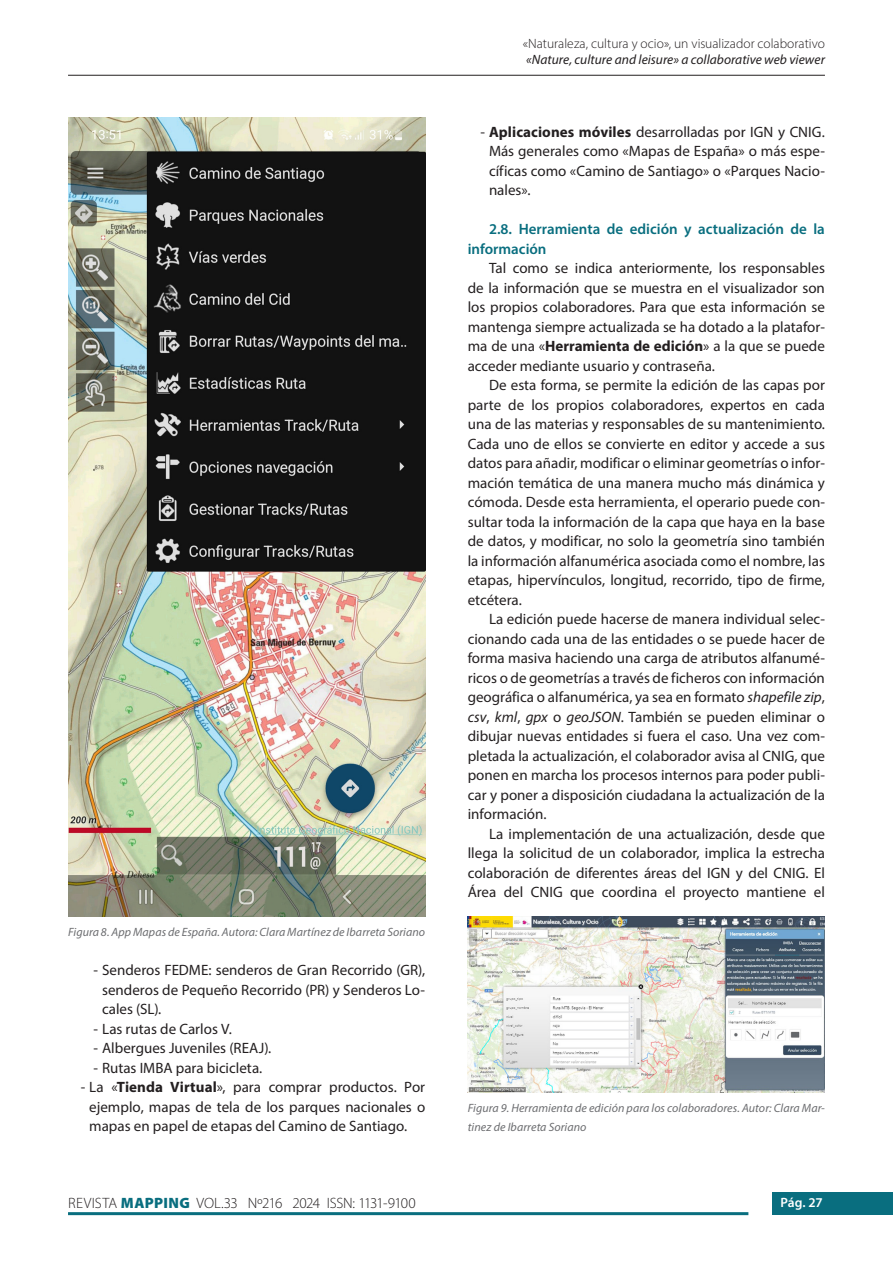
<style>
.page{position:relative;width:893px;height:1263px;background:#fff}
.page>*{position:absolute;margin:0;border:0;box-sizing:border-box;transform-origin:0 0}
.texto_principal{font:15px/19.5px "Myriad Pro";color:#231f20;text-align:justify}
.subtitulo1-verde{font:600 15px/19.5px "Myriad Pro";color:#096e7f}
.t1{font:300 15px "Myriad Pro";letter-spacing:-.02em;color:#231f20}
.t2{font:300 13.5px "Myriad Pro";color:#231f20}
.t3{font:italic 13.5px "Myriad Pro";color:#231f20}
.t4{font:600 13.5px "Myriad Pro";color:#fff}
.pie_de_foto{font:italic 12px/19.5px "Myriad Pro";letter-spacing:.005em;color:#6c6d70}
.s1{font-weight:700}
.s2{font-style:italic}
.s3{font-weight:900;color:#096e7f}
</style>
<div class="page">
<div style="left:772px;top:1193px;width:121px;height:22px;background:#096e7f"></div>
<hr style="left:68px;top:1212px;width:680px;height:3px;background:#096e7f">
<hr style="left:68px;top:75px;width:757px;height:1px;background:#231f20">
<img style="left:68px;top:117px;width:357px;height:799px">
<img style="left:468px;top:917px;width:357px;height:175px">
<p class="t2" style="left:523px;top:36px;width:304px">«Naturaleza, cultura y ocio», un visualizador colaborativo</p>
<p class="t3" style="left:526px;top:52px;width:300px">«Nature, culture and leisure» a collaborative web viewer</p>
<p class="pie_de_foto" style="left:68px;top:922px;width:359px">Figura 8. App Mapas de España. Autora: Clara Martínez de Ibarreta Soriano</p>
<p class="texto_principal" style="left:102px;top:960px;width:325px;text-indent:-9px">- Senderos FEDME: senderos de Gran Recorrido (GR), senderos de Pequeño Recorrido (PR) y Senderos Lo&shy;cales (SL).</p>
<p class="texto_principal" style="left:94px;top:1018px;width:140px">- Las rutas de Carlos V.</p>
<p class="texto_principal" style="left:94px;top:1038px;width:179px">- Albergues Juveniles (REAJ).</p>
<p class="texto_principal" style="left:94px;top:1057px;width:170px">- Rutas IMBA para bicicleta.</p>
<p class="texto_principal" style="left:89px;top:1077px;width:337px;text-indent:-9px">- La «<span class="s1">Tienda Virtual</span>», para comprar productos. Por ejemplo, mapas de tela de los parques nacionales o mapas en papel de etapas del Camino de Santiago.</p>
<p class="texto_principal" style="left:489px;top:121px;width:337px;text-indent:-9px">- <span class="s1">Aplicaciones móviles</span> desarrolladas por IGN y CNIG.<br>Más generales como «Mapas de España» o más espe&shy;cíficas como «Camino de Santiago» o «Parques Nacio&shy;nales».</p>
<p class="subtitulo1-verde" style="left:468px;top:219px;width:359px;text-indent:21px">2.8. Herramienta de edición y actualización de la información</p>
<p class="texto_principal" style="left:468px;top:258px;width:359px;text-indent:21px">Tal como se indica anteriormente, los responsables de la información que se muestra en el visualizador son los propios colaboradores. Para que esta información se mantenga siempre actualizada se ha dotado a la platafor&shy;ma de una «<span class="s1">Herramienta de edición</span>» a la que se puede acceder mediante usuario y contraseña.</p>
<p class="texto_principal" style="left:468px;top:375px;width:359px;text-indent:21px">De esta forma, se permite la edición de las capas por parte de los propios colaboradores, expertos en cada una de las materias y responsables de su mantenimiento.<br>Cada uno de ellos se convierte en editor y accede a sus datos para añadir, modificar o eliminar geometrías o infor&shy;mación temática de una manera mucho más dinámica y cómoda. Desde esta herramienta, el operario puede con&shy;sultar toda la información de la capa que haya en la base de datos, y modificar, no solo la geometría sino también la información alfanumérica asociada como el nombre, las etapas, hipervínculos, longitud, recorrido, tipo de firme, etcétera.</p>
<p class="texto_principal" style="left:468px;top:609px;width:359px;text-indent:21px">La edición puede hacerse de manera individual selec&shy;cionando cada una de las entidades o se puede hacer de forma masiva haciendo una carga de atributos alfanumé&shy;ricos o de geometrías a través de ficheros con información geográfica o alfanumérica, ya sea en formato <span class="s2">shapefile zip</span>, <span class="s2">csv</span>, <span class="s2">kml</span>, <span class="s2">gpx</span> o <span class="s2">geoJSON</span>. También se pueden eliminar o dibujar nuevas entidades si fuera el caso. Una vez com&shy;pletada la actualización, el colaborador avisa al CNIG, que ponen en marcha los procesos internos para poder publi&shy;car y poner a disposición ciudadana la actualización de la información.</p>
<p class="texto_principal" style="left:468px;top:823px;width:359px;text-indent:21px">La implementación de una actualización, desde que llega la solicitud de un colaborador, implica la estrecha colaboración de diferentes áreas del IGN y del CNIG. El Área del CNIG que coordina el proyecto mantiene el</p>
<p class="pie_de_foto" style="left:468px;top:1098px;width:359px">Figura 9. Herramienta de edición para los colaboradores. Autor: Clara Mar&shy;tinez de Ibarreta Soriano</p>
<p class="t1" style="left:68px;top:1194px;width:349px">REVISTA <span class="s3">MAPPING</span> VOL.33 Nº216 2024 ISSN: 1131-9100</p>
<p class="t4" style="left:780px;top:1194px;width:44px">Pág. 27</p>
</div>
